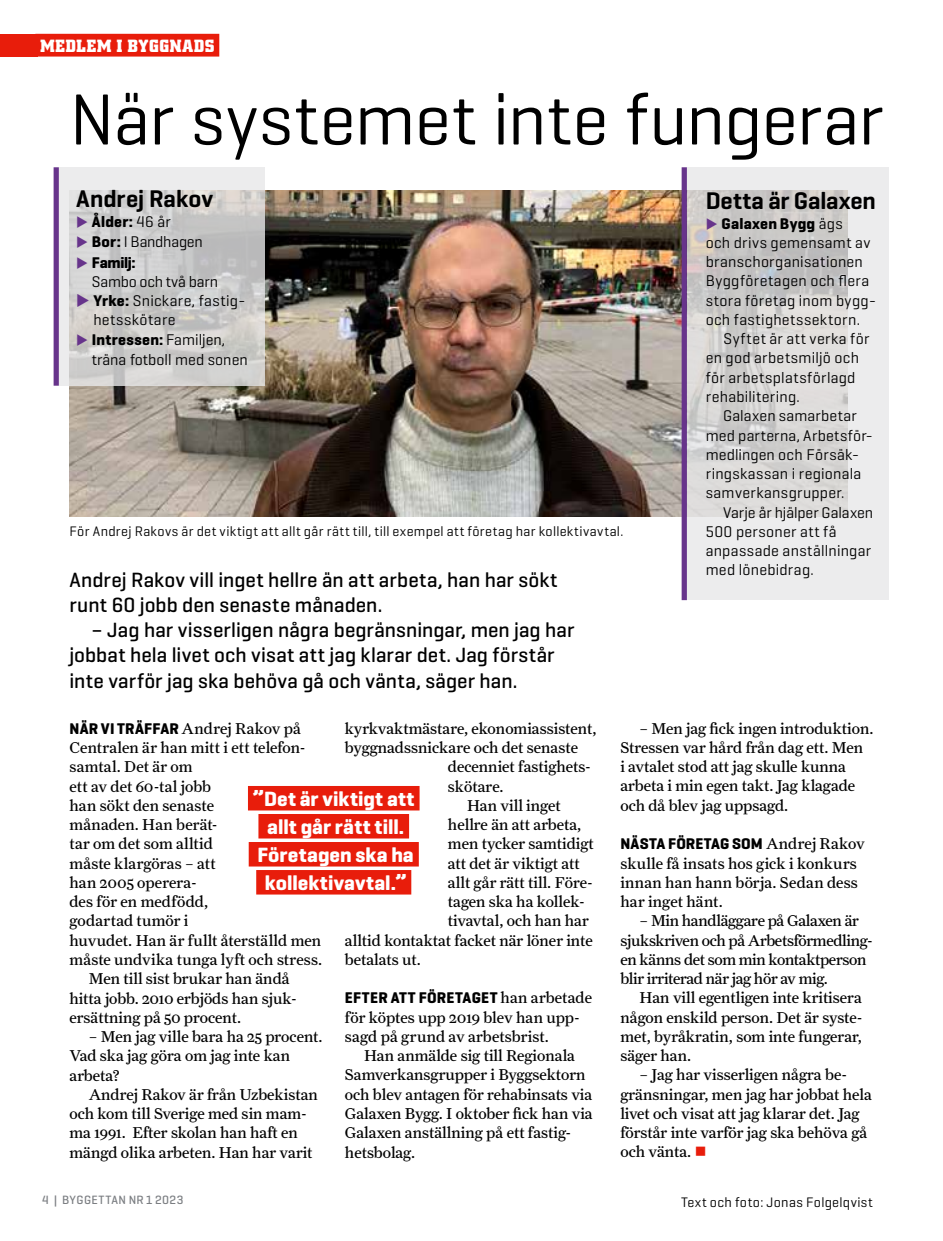
<style>
.page{position:relative;width:943px;height:1241px;background:#fff}
.page>*{position:absolute;margin:0;border:0;box-sizing:border-box;transform-origin:0 0}
.t1{font:73.5px "Geogrotesque";letter-spacing:-.01em;color:#000}
.t2{font:600 24.5px "Geogrotesque";letter-spacing:-.005em;color:#000}
.t3{font:500 21px/25.2px "Geogrotesque";color:#000}
.t4{font:700 21px/28px "Geogrotesque";color:#fff;text-align:center}
.t5{font:700 17.5px "City BQ";letter-spacing:.045em;color:#fff}
.t6{font:15.75px/19.2px "Farnham Text";color:#000}
.t7{font:15.75px/19.2px "Geogrotesque";letter-spacing:.015em;color:#000}
.t8{font:15.75px/19.2px "Farnham Text";letter-spacing:-.02em;color:#000}
.t9{font:700 15.75px "Geogrotesque";letter-spacing:.015em;color:#000}
.t10{font:15.75px/19.2px "Geogrotesque";letter-spacing:-.01em;color:#000}
.t11{font:15.75px "Geogrotesque";letter-spacing:-.015em;color:#000}
.t12{font:14px "Geogrotesque";letter-spacing:.025em;color:#000}
.t13{font:500 12.25px "Geogrotesque";letter-spacing:.035em;color:#7b7e82}
.s1{color:#67348b}
.s2{font-weight:400}
.s3{font-weight:700}
.s4{font-family:"Geogrotesque";font-weight:700}
.s5{font-family:"Farnham Text";font-weight:400}
.s6{color:#e81d0b}
</style>
<div class="page">
<div style="left:35px;top:34px;width:184px;height:23px;background:#e81d0b"></div>
<div style="left:0;top:34px;width:37px;height:23px;background:#e81d0b"></div>
<img style="left:69px;top:190px;width:612px;height:326px">
<svg style="left:60px;top:167px;width:205px;height:218px;background:#d1d1d0"></svg>
<div style="left:54px;top:167px;width:5px;height:218px;background:#67348b"></div>
<svg style="left:687px;top:167px;width:201px;height:433px;background:#dcdbdb"></svg>
<div style="left:681px;top:167px;width:6px;height:433px;background:#67348b"></div>
<div style="left:248px;top:785px;width:171px;height:25px;background:#e81d0b"></div>
<div style="left:258px;top:813px;width:151px;height:25px;background:#e81d0b"></div>
<div style="left:249px;top:841px;width:170px;height:25px;background:#e81d0b"></div>
<div style="left:256px;top:869px;width:155px;height:25px;background:#e81d0b"></div>
<p class="t5" style="left:40px;top:35px;width:176px">MEDLEM I BYGGNADS</p>
<h1 class="t1" style="left:69px;top:74px;width:815px">När systemet inte fungerar</h1>
<h2 class="t2" style="left:76px;top:183px;width:139px">Andrej Rakov</h2>
<p class="t9" style="left:76px;top:212px;width:96px"><span class="s1">◆</span> Ålder: <span class="s2">46 år</span></p>
<p class="t11" style="left:76px;top:232px;width:128px"><span class="s1">◆</span> <span class="s3">Bor:</span> I Bandhagen</p>
<p class="t10" style="left:92px;top:252px;width:128px;text-indent:-16px"><span class="s1">◆</span> <span class="s3">Familj:<br></span>Sambo och två barn</p>
<p class="t7" style="left:93px;top:290px;width:153px;text-indent:-17px"><span class="s1">◆</span> <span class="s3">Yrke:</span> Snickare, fastig&shy;hetsskötare</p>
<p class="t7" style="left:92px;top:330px;width:157px;text-indent:-16px"><span class="s1">◆</span> <span class="s3">Intressen:</span> Familjen, träna fotboll med sonen</p>
<h2 class="t2" style="left:705px;top:185px;width:171px">Detta är Galaxen</h2>
<p class="t7" style="left:705px;top:213px;width:172px"><span class="s1">◆</span> <span class="s3">Galaxen Bygg</span> ägs<br>och drivs gemensamt av branschorganisationen<br>Byggföretagen och flera stora företag inom bygg&shy;och fastighetssektorn.</p>
<p class="t7" style="left:705px;top:329px;width:165px;text-indent:18px">Syftet är att verka för en god arbetsmiljö och för arbetsplatsförlagd rehabilitering.</p>
<p class="t7" style="left:705px;top:405px;width:168px;text-indent:17px">Galaxen samarbetar med parterna, Arbetsför&shy;medlingen och Försäk&shy;ringskassan i regionala samverkansgrupper.</p>
<p class="t7" style="left:705px;top:502px;width:169px;text-indent:17px">Varje år hjälper Galaxen<br>500 personer att få anpassade anställningar med lönebidrag.</p>
<p class="t12" style="left:69px;top:522px;width:555px">För Andrej Rakovs är det viktigt att allt går rätt till, till exempel att företag har kollektivavtal.</p>
<h3 class="t3" style="left:69px;top:566px;width:489px">Andrej Rakov vill inget hellre än att arbeta, han har sökt runt 60 jobb den senaste månaden.</h3>
<h3 class="t3" style="left:69px;top:617px;width:506px;text-indent:22px">– Jag har visserligen några begränsningar, men jag har jobbat hela livet och visat att jag klarar det. Jag förstår inte varför jag ska behöva gå och vänta, säger han.</h3>
<p class="t6" style="left:69px;top:718px;width:233px"><span class="s4">NÄR VI TRÄFFAR</span> Andrej Rakov på</p>
<p class="t6" style="left:69px;top:737px;width:238px">Centralen är han mitt i ett telefon-</p>
<p class="t6" style="left:69px;top:757px;width:125px">samtal. Det är om</p>
<p class="t6" style="left:69px;top:776px;width:143px">ett av det 60-tal jobb</p>
<p class="t6" style="left:69px;top:795px;width:146px">han sökt den senaste</p>
<p class="t6" style="left:69px;top:814px;width:150px">månaden. Han berät-</p>
<p class="t6" style="left:69px;top:834px;width:145px">tar om det som alltid</p>
<p class="t6" style="left:69px;top:853px;width:148px">måste klargöras – att</p>
<p class="t6" style="left:69px;top:872px;width:129px">han 2005 operera-</p>
<p class="t6" style="left:69px;top:891px;width:140px">des för en medfödd,</p>
<p class="t6" style="left:69px;top:911px;width:120px">godartad tumör i</p>
<p class="t6" style="left:69px;top:930px;width:253px">huvudet. Han är fullt återställd men</p>
<p class="t6" style="left:69px;top:949px;width:254px">måste undvika tunga lyft och stress.</p>
<p class="t6" style="left:89px;top:968px;width:202px">Men till sist brukar han ändå</p>
<p class="t6" style="left:69px;top:988px;width:229px">hitta jobb. 2010 erbjöds han sjuk-</p>
<p class="t6" style="left:69px;top:1007px;width:173px">ersättning på 50 procent.</p>
<p class="t6" style="left:69px;top:1026px;width:255px;text-indent:19px">– Men jag ville bara ha 25 procent.<br>Vad ska jag göra om jag inte kan arbeta?</p>
<p class="t6" style="left:69px;top:1084px;width:250px;text-indent:19px">Andrej Rakov är från Uzbekistan och kom till Sverige med sin mam&shy;ma 1991. Efter skolan han haft en mängd olika arbeten. Han har varit</p>
<p class="t6" style="left:345px;top:718px;width:253px">kyrkvaktmästare, ekonomiassistent,</p>
<p class="t6" style="left:345px;top:737px;width:235px">byggnadssnickare och det senaste</p>
<p class="t6" style="left:448px;top:757px;width:144px">decenniet fastighets-</p>
<p class="t6" style="left:448px;top:776px;width:57px">skötare.</p>
<p class="t6" style="left:467px;top:795px;width:95px">Han vill inget</p>
<p class="t6" style="left:448px;top:814px;width:135px">hellre än att arbeta,</p>
<p class="t6" style="left:448px;top:834px;width:147px">men tycker samtidigt</p>
<p class="t6" style="left:448px;top:853px;width:133px">att det är viktigt att</p>
<p class="t6" style="left:448px;top:872px;width:146px">allt går rätt till. Före-</p>
<p class="t6" style="left:448px;top:891px;width:138px">tagen ska ha kollek-</p>
<p class="t6" style="left:448px;top:911px;width:142px">tivavtal, och han har</p>
<p class="t6" style="left:345px;top:930px;width:249px">alltid kontaktat facket när löner inte</p>
<p class="t6" style="left:345px;top:949px;width:78px">betalats ut.</p>
<p class="t9" style="left:345px;top:988px;width:249px">EFTER ATT FÖRETAGET <span class="s5">han arbetade</span></p>
<p class="t6" style="left:345px;top:1007px;width:236px">för köptes upp 2019 blev han upp&shy;sagd på grund av arbetsbrist.</p>
<p class="t6" style="left:345px;top:1045px;width:249px;text-indent:19px">Han anmälde sig till Regionala<br>Samverkansgrupper i Byggsektorn och blev antagen för rehabinsats via<br>Galaxen Bygg. I oktober fick han via<br>Galaxen anställning på ett fastig&shy;hetsbolag.</p>
<h3 class="t4" style="left:253px;top:784px;width:163px">”Det är viktigt att allt går rätt till.<br>Företagen ska ha kollektivavtal.”</h3>
<p class="t13" style="left:42px;top:1192px;width:143px">4 | BYGGETTAN NR 1 2023</p>
<p class="t6" style="left:620px;top:718px;width:254px;text-indent:19px">– Men jag fick ingen introduktion.<br>Stressen var hård från dag ett. Men<br>i avtalet stod att jag skulle kunna arbeta i min egen takt. Jag klagade och då blev jag uppsagd.</p>
<p class="t9" style="left:620px;top:834px;width:246px">NÄSTA FÖRETAG SOM <span class="s5">Andrej Rakov</span></p>
<p class="t6" style="left:620px;top:853px;width:239px;text-align:justify">skulle få insats hos gick i konkurs innan han hann börja. Sedan dess har inget hänt.</p>
<p class="t8" style="left:620px;top:910px;width:254px;text-indent:19px">– Min handläggare på Galaxen är sjukskriven och på Arbetsförmedling&shy;en känns det som min kontaktperson blir irriterad när jag hör av mig.</p>
<p class="t6" style="left:620px;top:987px;width:244px;text-align:justify;text-indent:19px">Han vill egentligen inte kritisera någon enskild person. Det är syste&shy;met, byråkratin, som inte fungerar, säger han.</p>
<p class="t6" style="left:620px;top:1064px;width:253px;text-indent:19px">– Jag har visserligen några be&shy;gränsningar, men jag har jobbat hela livet och visat att jag klarar det. Jag förstår inte varför jag ska behöva gå och vänta. <span class="s6">■</span></p>
<p class="t12" style="left:681px;top:1193px;width:193px">Text och foto: Jonas Folgelqvist</p>
</div>
